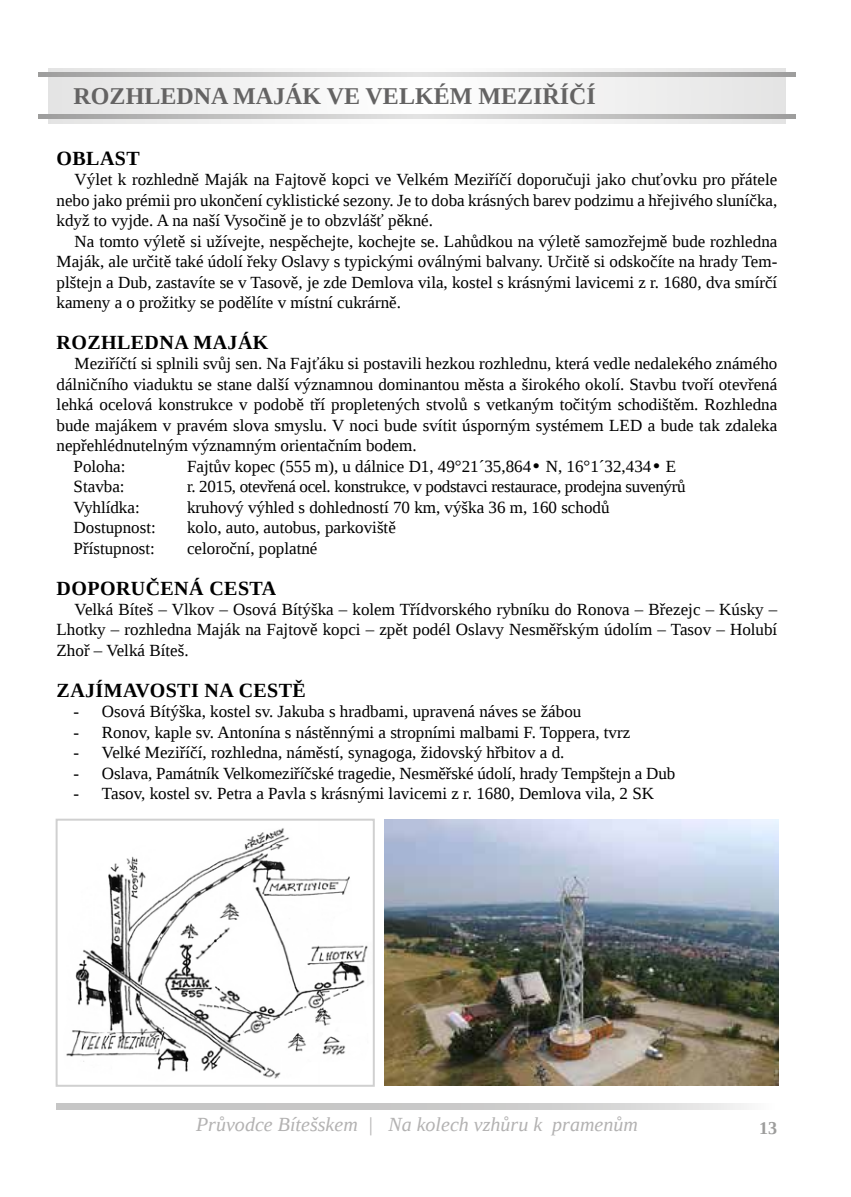
<style>
.page{position:relative;width:851px;height:1197px;background:#fff}
.page>*{position:absolute;margin:0;border:0;box-sizing:border-box;transform-origin:0 0}
.t1{font:700 24px "Liberation Serif";color:#646363}
.t2{font:700 20px "Liberation Serif";letter-spacing:.02em;color:#000}
.t3{font:italic 20px "Liberation Serif";color:#b3b2b2}
.t4{font:700 18px "Liberation Serif";color:#9d9d9c}
.t5{font:17px/20.4px "Liberation Serif";color:#000;text-align:justify}
.t6{font:17px "Liberation Serif";letter-spacing:-.02em;color:#000}
.s1{font-family:"Century Gothic"}
</style>
<div class="page">
<svg style="left:57px;top:1103px;width:690px;height:6px;background:#cececd"></svg>
<div style="left:48px;top:68px;width:737px;height:56px;background:linear-gradient(to right,#f1f1f1,#f1f1f1)"></div>
<svg style="left:38px;top:72px;width:757px;height:5px;background:#c1c1c0"></svg>
<svg style="left:38px;top:114px;width:757px;height:5px;background:#c1c1c0"></svg>
<img style="left:66px;top:828px;width:302px;height:251px">
<div style="left:56px;top:818px;width:319px;height:268px;border:2px solid #d0d0d0"></div>
<img style="left:384px;top:819px;width:394px;height:266px">
<h1 class="t1" style="left:74px;top:79px;width:523px">ROZHLEDNA MAJÁK VE VELKÉM MEZIŘÍČÍ</h1>
<p class="t2" style="left:57px;top:144px;width:85px">OBLAST</p>
<p class="t5" style="left:57px;top:169px;width:722px;text-indent:18px">Výlet k rozhledně Maják na Fajtově kopci ve Velkém Meziříčí doporučuji jako chuťovku pro přátele nebo jako prémii pro ukončení cyklistické sezony. Je to doba krásných barev podzimu a hřejivého sluníčka, když to vyjde. A na naší Vysočině je to obzvlášť pěkné.</p>
<p class="t5" style="left:57px;top:230px;width:722px;text-indent:18px">Na tomto výletě si užívejte, nespěchejte, kochejte se. Lahůdkou na výletě samozřejmě bude rozhledna Maják, ale určitě také údolí řeky Oslavy s typickými oválnými balvany. Určitě si odskočíte na hrady Tem&shy;plštejn a Dub, zastavíte se v Tasově, je zde Demlova vila, kostel s krásnými lavicemi z r. 1680, dva smírčí kameny a o prožitky se podělíte v místní cukrárně.</p>
<p class="t2" style="left:57px;top:329px;width:213px">ROZHLEDNA MAJÁK</p>
<p class="t5" style="left:75px;top:353px;width:704px">Meziříčtí si splnili svůj sen. Na Fajťáku si postavili hezkou rozhlednu, která vedle nedalekého známého</p>
<p class="t5" style="left:57px;top:374px;width:722px">dálničního viaduktu se stane další významnou dominantou města a širokého okolí. Stavbu tvoří otevřená</p>
<p class="t5" style="left:57px;top:394px;width:722px">lehká ocelová konstrukce v podobě tří propletených stvolů s vetkaným točitým schodištěm. Rozhledna</p>
<p class="t5" style="left:57px;top:415px;width:722px">bude majákem v pravém slova smyslu. V noci bude svítit úsporným systémem LED a bude tak zdaleka</p>
<p class="t5" style="left:57px;top:435px;width:361px">nepřehlédnutelným významným orientačním bodem.</p>
<p class="t5" style="left:74px;top:455px;width:53px">Poloha:</p>
<p class="t5" style="left:187px;top:455px;width:490px">Fajtův kopec (555 m), u dálnice D1, 49°21´35,864<span class="s1">•</span> N, 16°1´32,434<span class="s1">•</span> E</p>
<p class="t5" style="left:74px;top:476px;width:52px">Stavba:</p>
<p class="t6" style="left:187px;top:475px;width:500px">r. 2015, otevřená ocel. konstrukce, v podstavci restaurace, prodejna suvenýrů</p>
<p class="t5" style="left:74px;top:496px;width:68px">Vyhlídka:</p>
<p class="t5" style="left:187px;top:496px;width:424px">kruhový výhled s dohledností 70 km, výška 36 m, 160 schodů</p>
<p class="t5" style="left:74px;top:517px;width:84px">Dostupnost:</p>
<p class="t5" style="left:187px;top:517px;width:210px">kolo, auto, autobus, parkoviště</p>
<p class="t5" style="left:74px;top:537px;width:83px">Přístupnost:</p>
<p class="t5" style="left:187px;top:537px;width:132px">celoroční, poplatné</p>
<p class="t2" style="left:57px;top:574px;width:221px">DOPORUČENÁ CESTA</p>
<p class="t5" style="left:57px;top:599px;width:722px;text-indent:18px">Velká Bíteš – Vlkov – Osová Bítýška – kolem Třídvorského rybníku do Ronova – Březejc – Kúsky – Lhotky – rozhledna Maják na Fajtově kopci – zpět podél Oslavy Nesměřským údolím – Tasov – Holubí Zhoř – Velká Bíteš.</p>
<p class="t2" style="left:57px;top:676px;width:251px">ZAJÍMAVOSTI NA CESTĚ</p>
<p class="t5" style="left:74px;top:701px;width:509px">- Osová Bítýška, kostel sv. Jakuba s hradbami, upravená náves se žábou</p>
<p class="t5" style="left:74px;top:721px;width:558px">- Ronov, kaple sv. Antonína s nástěnnými a stropními malbami F. Toppera, tvrz</p>
<p class="t5" style="left:74px;top:742px;width:492px">- Velké Meziříčí, rozhledna, náměstí, synagoga, židovský hřbitov a d.</p>
<p class="t5" style="left:74px;top:762px;width:603px">- Oslava, Památník Velkomeziříčské tragedie, Nesměřské údolí, hrady Tempštejn a Dub</p>
<p class="t5" style="left:73px;top:783px;width:582px">- Tasov, kostel sv. Petra a Pavla s krásnými lavicemi z r. 1680, Demlova vila, 2 SK</p>
<p class="t3" style="left:196px;top:1111px;width:443px">Průvodce Bítešskem | Na kolech vzhůru k pramenům</p>
<p class="t4" style="left:759px;top:1115px;width:19px">13</p>
</div>
